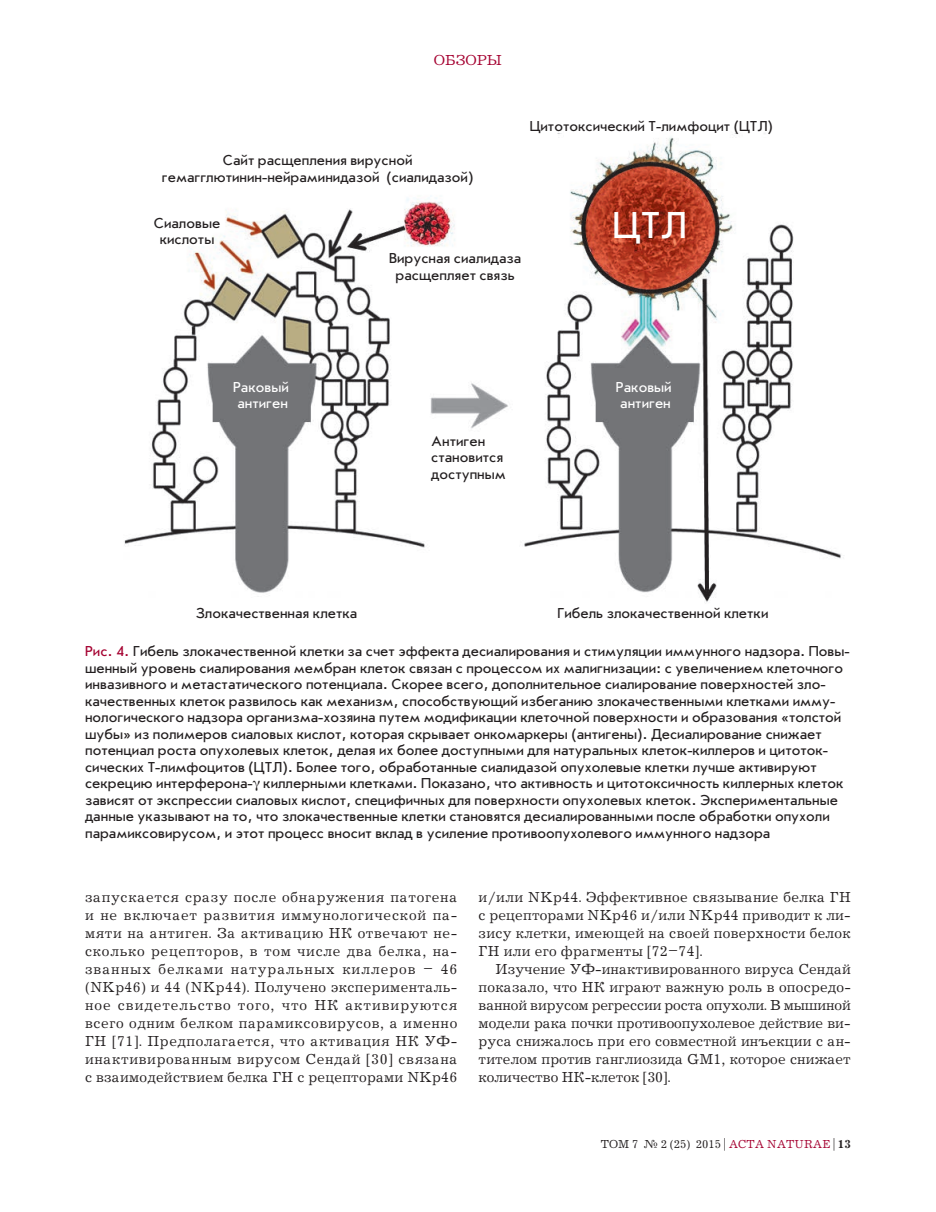
<style>
.page{position:relative;width:936px;height:1212px;background:#fff}
.page>*{position:absolute;margin:0;border:0;box-sizing:border-box;transform-origin:0 0}
.t1{font:39px "Journal Sans C";color:#fff}
.t2{font:15px/16.5px "Journal Sans C";color:#231f20;text-align:center}
.t3{font:15px/18px "Journal C";letter-spacing:.015em;color:#231f20;text-align:justify}
.t4{font:15px/16.5px "Journal Sans C";color:#fff}
.t5{font:15px "Journal C";color:#a50231}
.t6{font:12px "Journal C";color:#231f20}
.s1{color:#a50231}
.s2{font-family:"Newton C Pro"}
.s3{font-weight:700}
</style>
<div class="page">
<img style="left:124px;top:133px;width:717px;height:469px">
<p class="t5" style="left:434px;top:52px;width:70px">ОБЗОРЫ</p>
<p class="t2" style="left:162px;top:153px;width:313px">Сайт расщепления вирусной гемагглютинин-нейраминидазой (сиалидазой)</p>
<p class="t2" style="left:154px;top:215px;width:68px">Сиаловые кислоты</p>
<p class="t2" style="left:389px;top:250px;width:134px">Вирусная сиалидаза расщепляет связь</p>
<p class="t2" style="left:529px;top:118px;width:245px">Цитотоксический Т-лимфоцит (ЦТЛ)</p>
<h1 class="t1" style="left:612px;top:205px;width:76px">ЦТЛ</h1>
<p class="t4" style="left:233px;top:379px;width:57px">Раковый антиген</p>
<p class="t2" style="left:431px;top:433px;width:76px;text-align:left">Антиген становится доступным</p>
<p class="t4" style="left:616px;top:379px;width:57px">Раковый антиген</p>
<p class="t2" style="left:196px;top:605px;width:163px">Злокачественная клетка</p>
<p class="t2" style="left:557px;top:605px;width:212px">Гибель злокачественной клетки</p>
<p class="t2" style="left:85px;top:643px;width:766px;text-align:left"><span class="s1">Рис. 4.</span> Гибель злокачественной клетки за счет эффекта десиалирования и стимуляции иммунного надзора. Повы&shy;шенный уровень сиалирования мембран клеток связан с процессом их малигнизации: с увеличением клеточного инвазивного и метастатического потенциала. Скорее всего, дополнительное сиалирование поверхностей зло&shy;качественных клеток развилось как механизм, способствующий избеганию злокачественными клетками имму&shy;нологического надзора организма-хозяина путем модификации клеточной поверхности и образования «толстой шубы» из полимеров сиаловых кислот, которая скрывает онкомаркеры (антигены). Десиалирование снижает потенциал роста опухолевых клеток, делая их более доступными для натуральных клеток-киллеров и цитоток&shy;сических Т-лимфоцитов (ЦТЛ). Более того, обработанные сиалидазой опухолевые клетки лучше активируют секрецию интерферона-<span class="s2">γ</span> киллерными клетками. Показано, что активность и цитотоксичность киллерных клеток зависят от экспрессии сиаловых кислот, специфичных для поверхности опухолевых клеток. Экспериментальные данные указывают на то, что злокачественные клетки становятся десиалированными после обработки опухоли парамиксовирусом, и этот процесс вносит вклад в усиление противоопухолевого иммунного надзора</p>
<p class="t3" style="left:85px;top:888px;width:374px">запускается сразу после обнаружения патогена и не включает развития иммунологической па&shy;мяти на антиген. За активацию НК отвечают не&shy;сколько рецепторов, в том числе два белка, на&shy;званных белками натуральных киллеров – 46 (NKp46) и 44 (NKp44). Получено эксперименталь&shy;ное свидетельство того, что НК активируются всего одним белком парамиксовирусов, а именно ГН [71]. Предполагается, что активация НК УФ&shy;инактивированным вирусом Сендай [30] связана с взаимодействием белка ГН с рецепторами NKp46</p>
<p class="t3" style="left:478px;top:888px;width:374px">и/или NKp44. Эффективное связывание белка ГН с рецепторами NKp46 и/или NKp44 приводит к ли&shy;зису клетки, имеющей на своей поверхности белок ГН или его фрагменты [72–74].</p>
<p class="t3" style="left:478px;top:960px;width:374px;text-indent:17px">Изучение УФ-инактивированного вируса Сендай показало, что НК играют важную роль в опосредо&shy;ванной вирусом регрессии роста опухоли. В мышиной модели рака почки противоопухолевое действие ви&shy;руса снижалось при его совместной инъекции с ан&shy;тителом против ганглиозида GM1, которое снижает количество НК-клеток [30].</p>
<p class="t6" style="left:600px;top:1137px;width:251px">ТОМ 7 № 2 (25) 2015 | <span class="s1">ACTA NATURAE</span> | <span class="s3">13</span></p>
</div>
